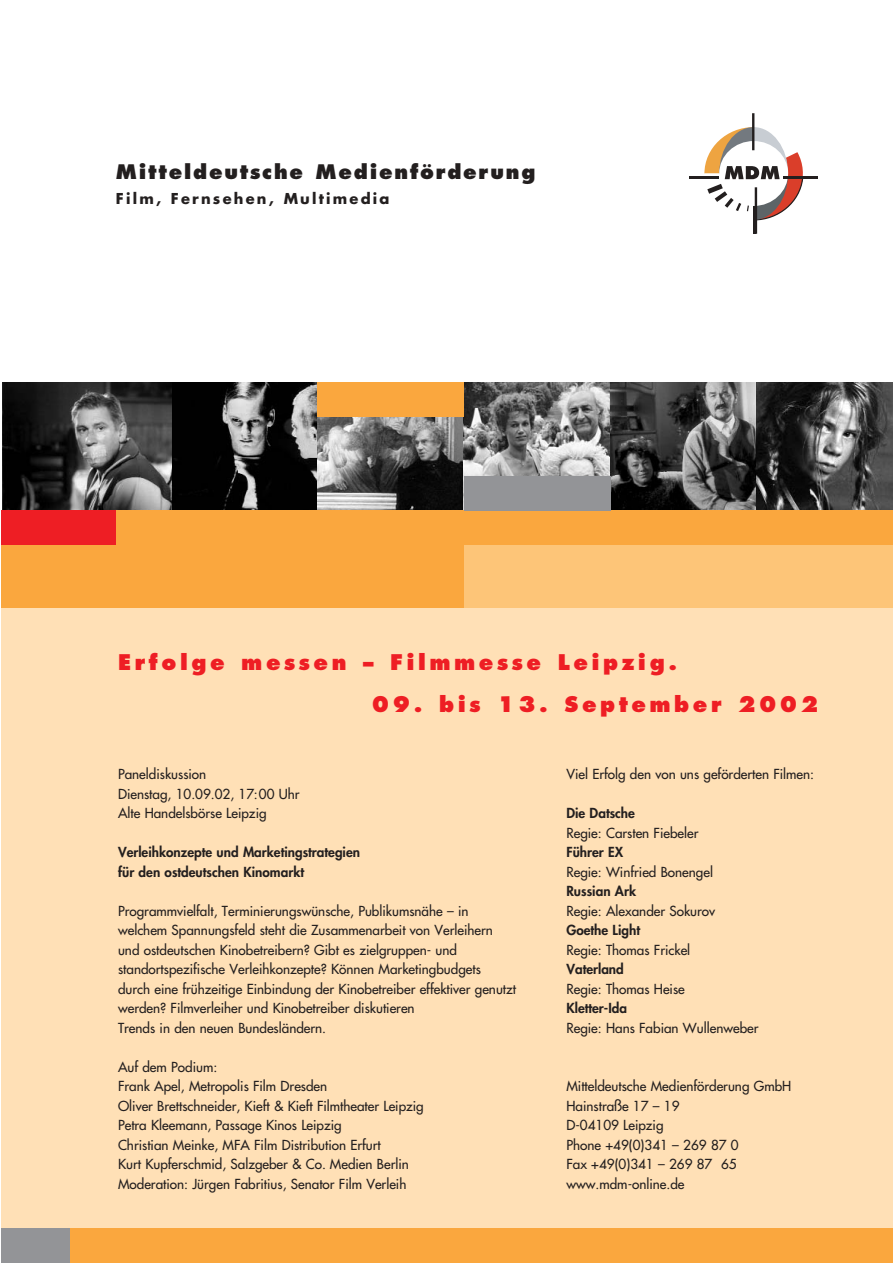
<style>
.page{position:relative;width:893px;height:1263px;background:#fff}
.page>*{position:absolute;margin:0;border:0;box-sizing:border-box;transform-origin:0 0}
.t1{font:800 21px "Futura";letter-spacing:.165em;color:#ee1e24}
.t2{font:800 19.5px "Futura";letter-spacing:.09em;color:#231f1f}
.t3{font:700 14.7px "Futura";letter-spacing:.15em;color:#231f1f}
.t4{font:13.5px/19.5px "Futura";color:#231f1f}
.t5{font:800 13.5px/19.5px "Futura";color:#231f1f}
</style>
<div class="page">
<div style="left:1px;top:442px;width:891px;height:821px;background:#ffe0b6"></div>
<div style="left:18px;top:383px;width:874px;height:225px;background:#fdc578"></div>
<div style="left:1px;top:506px;width:463px;height:102px;background:#faa73e"></div>
<img style="left:171px;top:383px;width:146px;height:127px">
<svg style="left:1px;top:383px;width:170px;height:127px;background:#494949"></svg>
<svg style="left:317px;top:417px;width:147px;height:93px;background:#6a6a6a"></svg>
<svg style="left:464px;top:383px;width:146px;height:93px;background:#8e8e8e"></svg>
<svg style="left:610px;top:383px;width:146px;height:127px;background:#494949"></svg>
<svg style="left:756px;top:383px;width:136px;height:127px;background:#444"></svg>
<div style="left:18px;top:1229px;width:874px;height:34px;background:#faa73e"></div>
<div style="left:1px;top:1229px;width:68px;height:34px;background:#939497"></div>
<div style="left:25px;top:510px;width:867px;height:34px;background:#faa73e"></div>
<div style="left:1px;top:510px;width:115px;height:34px;background:#ee1e24"></div>
<div style="left:464px;top:476px;width:146px;height:34px;background:#939497"></div>
<div style="left:317px;top:383px;width:147px;height:34px;background:#faa73e"></div>
<hr style="left:752px;top:113px;width:2px;height:37px;background:#231f1f">
<hr style="left:689px;top:177px;width:29px;height:2px;background:#231f1f">
<hr style="left:782px;top:177px;width:35px;height:2px;background:#231f1f">
<hr style="left:754px;top:187px;width:3px;height:47px;background:#231f1f">
<hr style="left:753px;top:206px;width:2px;height:28px;background:#231f1f">
<svg style="left:702px;top:127px;width:107px;height:94px"></svg>
<h2 class="t2" style="left:116px;top:163px;width:421px">Mitteldeutsche Medienförderung</h2>
<p class="t3" style="left:116px;top:192px;width:275px">Film, Fernsehen, Multimedia</p>
<h1 class="t1" style="left:118px;top:653px;width:560px">Erfolge messen – Filmmesse Leipzig.</h1>
<h1 class="t1" style="left:372px;top:695px;width:448px">09. bis 13. September 2002</h1>
<p class="t4" style="left:118px;top:765px;width:183px">Paneldiskussion<br>Dienstag, 10.09.02, 17:00 Uhr<br>Alte Handelsbörse Leipzig</p>
<p class="t5" style="left:118px;top:843px;width:243px">Verleihkonzepte und Marketingstrategien für den ostdeutschen Kinomarkt</p>
<p class="t4" style="left:118px;top:902px;width:399px">Programmvielfalt, Terminierungswünsche, Publikumsnähe – in welchem Spannungsfeld steht die Zusammenarbeit von Verleihern und ostdeutschen Kinobetreibern? Gibt es zielgruppen- und standortspezifische Verleihkonzepte? Können Marketingbudgets durch eine frühzeitige Einbindung der Kinobetreiber effektiver genutzt werden? Filmverleiher und Kinobetreiber diskutieren<br>Trends in den neuen Bundesländern.</p>
<p class="t4" style="left:118px;top:1058px;width:307px">Auf dem Podium:<br>Frank Apel, Metropolis Film Dresden<br>Oliver Brettschneider, Kieft &amp; Kieft Filmtheater Leipzig Petra Kleemann, Passage Kinos Leipzig<br>Christian Meinke, MFA Film Distribution Erfurt<br>Kurt Kupferschmid, Salzgeber &amp; Co. Medien Berlin Moderation: Jürgen Fabritius, Senator Film Verleih</p>
<p class="t4" style="left:566px;top:765px;width:249px">Viel Erfolg den von uns geförderten Filmen:</p>
<p class="t5" style="left:566px;top:804px;width:70px">Die Datsche</p>
<p class="t4" style="left:566px;top:824px;width:133px">Regie: Carsten Fiebeler</p>
<p class="t5" style="left:566px;top:843px;width:58px">Führer EX</p>
<p class="t4" style="left:566px;top:863px;width:148px">Regie: Winfried Bonengel</p>
<p class="t5" style="left:566px;top:882px;width:71px">Russian Ark</p>
<p class="t4" style="left:566px;top:902px;width:150px">Regie: Alexander Sokurov</p>
<p class="t5" style="left:566px;top:921px;width:75px">Goethe Light</p>
<p class="t4" style="left:566px;top:941px;width:125px">Regie: Thomas Frickel</p>
<p class="t5" style="left:566px;top:960px;width:59px">Vaterland</p>
<p class="t4" style="left:566px;top:980px;width:120px">Regie: Thomas Heise</p>
<p class="t5" style="left:566px;top:999px;width:62px">Kletter-Ida</p>
<p class="t4" style="left:566px;top:1019px;width:193px">Regie: Hans Fabian Wullenweber</p>
<p class="t4" style="left:566px;top:1077px;width:226px">Mitteldeutsche Medienförderung GmbH<br>Hainstraße 17 – 19<br>D-04109 Leipzig<br>Phone +49(0)341 – 269 87 0<br>Fax +49(0)341 – 269 87 65 www.mdm-online.de</p>
</div>
